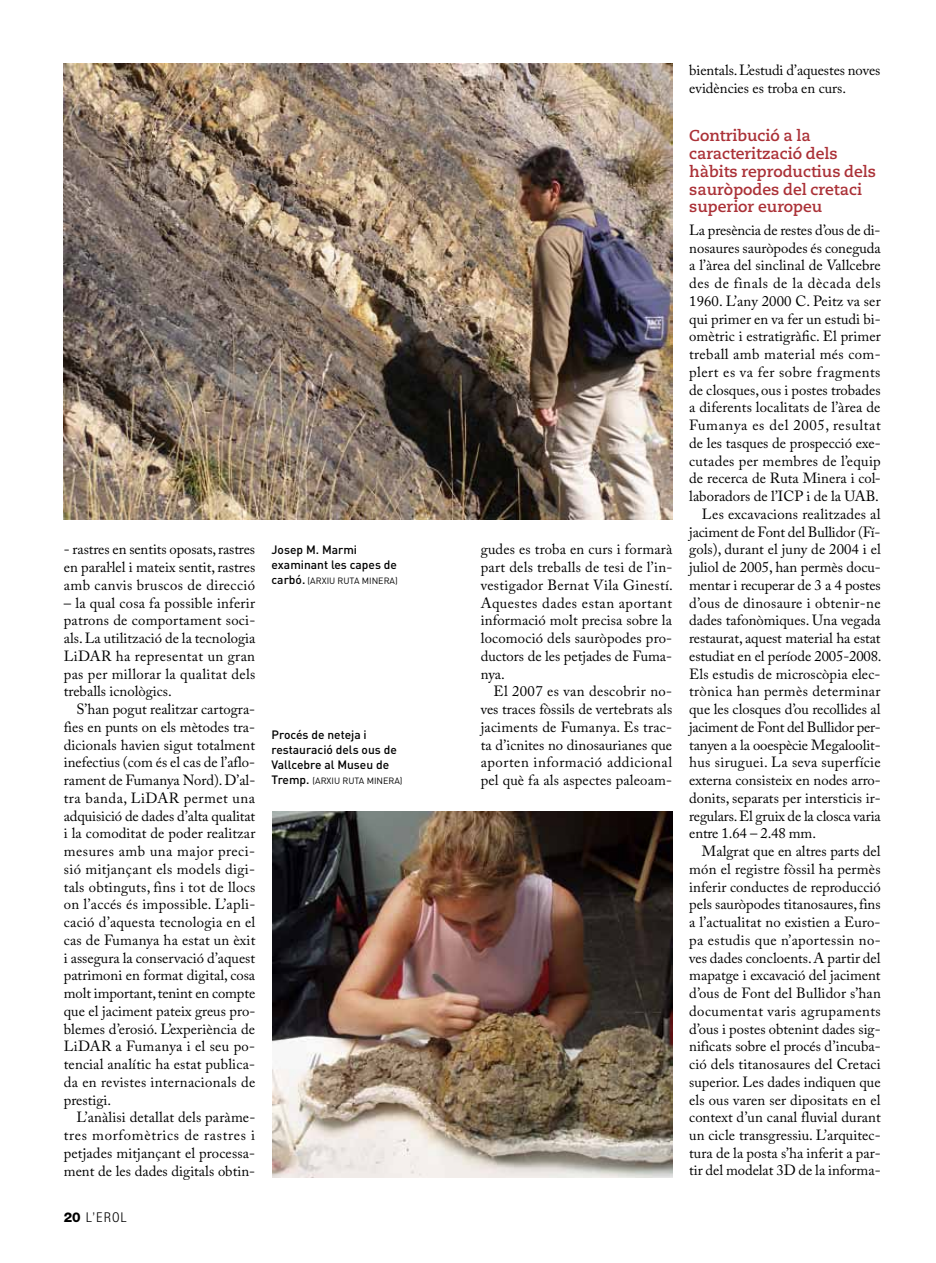
<style>
.page{position:relative;width:936px;height:1263px;background:#fff}
.page>*{position:absolute;margin:0;border:0;box-sizing:border-box;transform-origin:0 0}
.t1{font:700 15.75px/17.7px "Caecilia";color:#ab3137}
.t2{font:14.7px/17.7px "Adobe Caslon Pro";letter-spacing:.005em;color:#000;text-align:justify}
.t3{font:300 condensed 13.5px "Helvetica Neue LT Std";color:#000}
.t4{font:500 12px/15px "DIN";color:#000}
.t5{font:9px "DIN";color:#000}
.s1{font-weight:800;font-stretch:normal}
.s2{font-weight:500;font-size:12px}
</style>
<div class="page">
<img style="left:64px;top:64px;width:608px;height:456px">
<img style="left:272px;top:811px;width:400px;height:367px">
<p class="t2" style="left:64px;top:540px;width:193px">- rastres en sentits oposats, rastres en paral·lel i mateix sentit, rastres amb canvis bruscos de direcció</p>
<p class="t2" style="left:64px;top:594px;width:193px">– la qual cosa fa possible inferir patrons de comportament soci&shy;als. La utilització de la tecnologia LiDAR ha representat un gran pas per millorar la qualitat dels treballs icnològics.</p>
<p class="t2" style="left:64px;top:700px;width:193px;text-indent:13px">S’han pogut realitzar cartogra&shy;fies en punts on els mètodes tra&shy;dicionals havien sigut totalment inefectius (com és el cas de l’aflo&shy;rament de Fumanya Nord). D’al&shy;tra banda, LiDAR permet una adquisició de dades d’alta qualitat i la comoditat de poder realitzar mesures amb una major preci&shy;sió mitjançant els models digi&shy;tals obtinguts, fins i tot de llocs on l’accés és impossible. L’apli&shy;cació d’aquesta tecnologia en el cas de Fumanya ha estat un èxit i assegura la conservació d’aquest patrimoni en format digital, cosa molt important, tenint en compte que el jaciment pateix greus pro&shy;blemes d’erosió. L’experiència de LiDAR a Fumanya i el seu po&shy;tencial analític ha estat publica&shy;da en revistes internacionals de prestigi.</p>
<p class="t2" style="left:64px;top:1108px;width:193px;text-indent:13px">L’anàlisi detallat dels paràme&shy;tres morfomètrics de rastres i petjades mitjançant el processa&shy;ment de les dades digitals obtin-</p>
<p class="t3" style="left:64px;top:1209px;width:64px"><span class="s1">20</span> L’EROL</p>
<p class="t4" style="left:271px;top:541px;width:127px">Josep M. Marmi examinant les capes de</p>
<p class="t5" style="left:271px;top:575px;width:128px"><span class="s2">carbó.</span> (ARXIU RUTA M INERA)</p>
<p class="t4" style="left:271px;top:727px;width:127px">Procés de neteja i restauració dels ous de<br>Vallcebre al Museu de</p>
<p class="t5" style="left:271px;top:775px;width:132px"><span class="s2">Tremp.</span> (ARXIU RUTA M INERA)</p>
<p class="t2" style="left:480px;top:540px;width:194px">gudes es troba en curs i formarà part dels treballs de tesi de l’in&shy;vestigador Bernat Vila Ginestí.<br>Aquestes dades estan aportant informació molt precisa sobre la locomoció dels sauròpodes pro&shy;ductors de les petjades de Fuma&shy;nya.</p>
<p class="t2" style="left:480px;top:682px;width:193px;text-indent:13px">El 2007 es van descobrir no&shy;ves traces fòssils de vertebrats als jaciments de Fumanya. Es trac&shy;ta d’icnites no dinosaurianes que aporten informació addicional pel què fa als aspectes paleoam-</p>
<p class="t2" style="left:689px;top:61px;width:193px">bientals. L’estudi d’aquestes noves evidències es troba en curs.</p>
<p class="t1" style="left:689px;top:127px;width:188px">Contribució a la caracterització dels hàbits reproductius dels sauròpodes del cretaci superior europeu</p>
<p class="t2" style="left:689px;top:221px;width:193px">La presència de restes d’ous de di-</p>
<p class="t2" style="left:689px;top:239px;width:193px">nosaures sauròpodes és coneguda</p>
<p class="t2" style="left:689px;top:257px;width:193px">a l’àrea del sinclinal de Vallcebre</p>
<p class="t2" style="left:689px;top:274px;width:193px">des de finals de la dècada dels</p>
<p class="t2" style="left:689px;top:292px;width:193px">1960. L’any 2000 C. Peitz va ser</p>
<p class="t2" style="left:689px;top:310px;width:193px">qui primer en va fer un estudi bi-</p>
<p class="t2" style="left:689px;top:328px;width:193px">omètric i estratigràfic. El primer</p>
<p class="t2" style="left:689px;top:345px;width:193px">treball amb material més com-</p>
<p class="t2" style="left:689px;top:363px;width:193px">plert es va fer sobre fragments</p>
<p class="t2" style="left:689px;top:381px;width:193px">de closques, ous i postes trobades</p>
<p class="t2" style="left:689px;top:398px;width:193px">a diferents localitats de l’àrea de</p>
<p class="t2" style="left:689px;top:416px;width:193px">Fumanya es del 2005, resultat</p>
<p class="t2" style="left:689px;top:434px;width:193px">de les tasques de prospecció exe-</p>
<p class="t2" style="left:689px;top:452px;width:193px">cutades per membres de l’equip</p>
<p class="t2" style="left:689px;top:469px;width:191px">de recerca de Ruta Minera i col·</p>
<p class="t2" style="left:689px;top:487px;width:191px">laboradors de l’ICP i de la UAB.</p>
<p class="t2" style="left:702px;top:505px;width:180px">Les excavacions realitzades al</p>
<p class="t2" style="left:689px;top:523px;width:193px">jaciment de Font del Bullidor (Fí-</p>
<p class="t2" style="left:689px;top:540px;width:193px">gols), durant el juny de 2004 i el</p>
<p class="t2" style="left:689px;top:558px;width:193px">juliol de 2005, han permès docu-</p>
<p class="t2" style="left:689px;top:576px;width:193px">mentar i recuperar de 3 a 4 postes</p>
<p class="t2" style="left:689px;top:594px;width:193px">d’ous de dinosaure i obtenir-ne</p>
<p class="t2" style="left:689px;top:611px;width:193px">dades tafonòmiques. Una vegada</p>
<p class="t2" style="left:689px;top:629px;width:193px">restaurat, aquest material ha estat</p>
<p class="t2" style="left:689px;top:647px;width:194px">estudiat en el període 2005-2008.</p>
<p class="t2" style="left:689px;top:665px;width:193px">Els estudis de microscòpia elec-</p>
<p class="t2" style="left:689px;top:682px;width:193px">trònica han permès determinar</p>
<p class="t2" style="left:689px;top:700px;width:193px">que les closques d’ou recollides al</p>
<p class="t2" style="left:689px;top:718px;width:193px">jaciment de Font del Bullidor per-</p>
<p class="t2" style="left:689px;top:736px;width:193px">tanyen a la ooespècie Megaloolit-</p>
<p class="t2" style="left:689px;top:753px;width:193px">hus siruguei. La seva superfície</p>
<p class="t2" style="left:689px;top:771px;width:193px">externa consisteix en nodes arro-</p>
<p class="t2" style="left:689px;top:789px;width:193px">donits, separats per intersticis ir-</p>
<p class="t2" style="left:689px;top:807px;width:193px">regulars. El gruix de la closca varia</p>
<p class="t2" style="left:689px;top:824px;width:128px">entre 1.64 – 2.48 mm.</p>
<p class="t2" style="left:702px;top:842px;width:180px">Malgrat que en altres parts del</p>
<p class="t2" style="left:689px;top:860px;width:193px">món el registre fòssil ha permès</p>
<p class="t2" style="left:689px;top:878px;width:193px">inferir conductes de reproducció</p>
<p class="t2" style="left:689px;top:895px;width:193px">pels sauròpodes titanosaures, fins</p>
<p class="t2" style="left:689px;top:913px;width:193px">a l’actualitat no existien a Euro-</p>
<p class="t2" style="left:689px;top:931px;width:193px">pa estudis que n’aportessin no-</p>
<p class="t2" style="left:689px;top:949px;width:193px">ves dades concloents. A partir del</p>
<p class="t2" style="left:689px;top:966px;width:193px">mapatge i excavació del jaciment</p>
<p class="t2" style="left:689px;top:984px;width:193px">d’ous de Font del Bullidor s’han</p>
<p class="t2" style="left:689px;top:1002px;width:193px">documentat varis agrupaments</p>
<p class="t2" style="left:689px;top:1019px;width:193px">d’ous i postes obtenint dades sig-</p>
<p class="t2" style="left:689px;top:1037px;width:193px">nificats sobre el procés d’incuba-</p>
<p class="t2" style="left:689px;top:1055px;width:193px">ció dels titanosaures del Cretaci</p>
<p class="t2" style="left:689px;top:1073px;width:193px">superior. Les dades indiquen que</p>
<p class="t2" style="left:689px;top:1090px;width:193px">els ous varen ser dipositats en el</p>
<p class="t2" style="left:689px;top:1108px;width:193px">context d’un canal fluvial durant</p>
<p class="t2" style="left:689px;top:1126px;width:193px">un cicle transgressiu. L’arquitec-</p>
<p class="t2" style="left:689px;top:1144px;width:193px">tura de la posta s’ha inferit a par-</p>
<p class="t2" style="left:689px;top:1161px;width:193px">tir del modelat 3D de la informa-</p>
</div>
